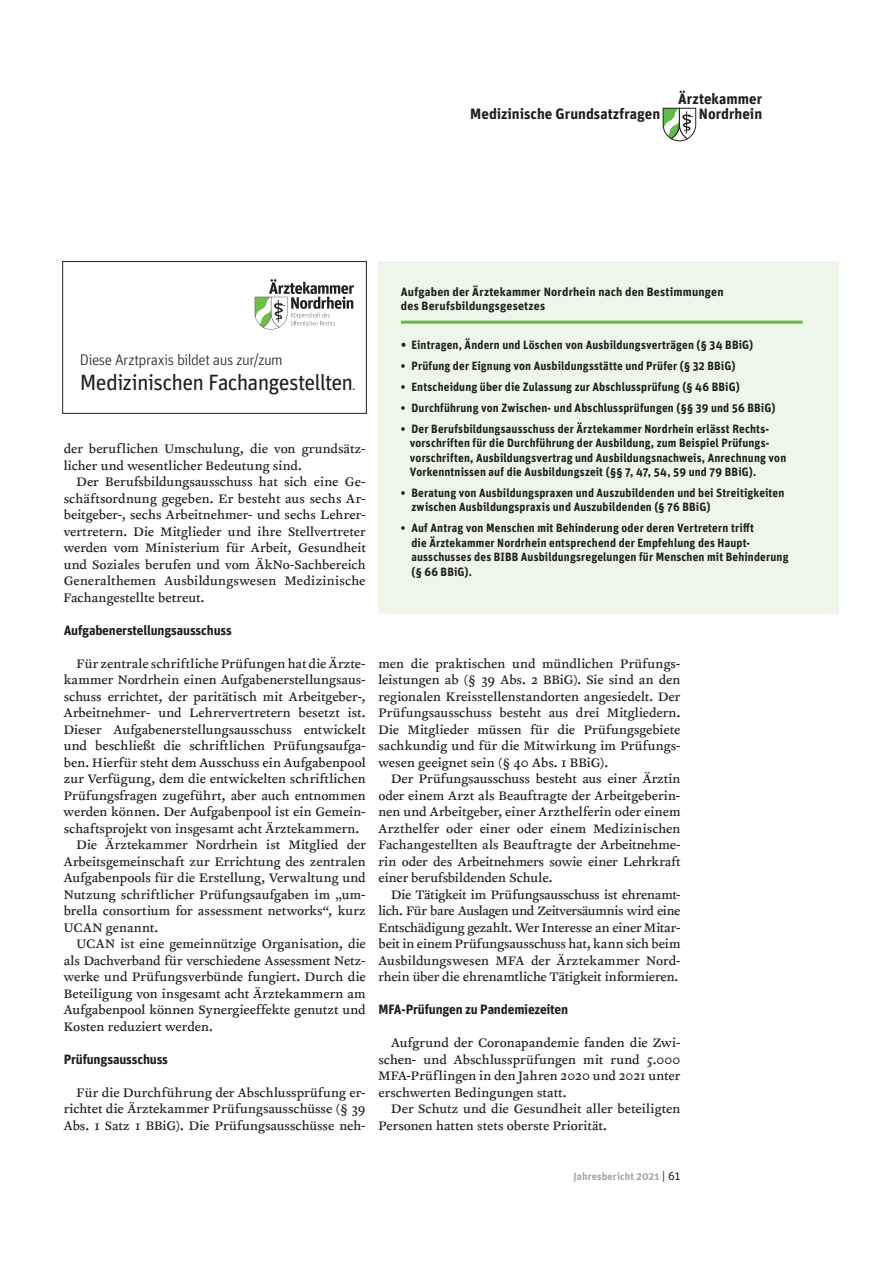
<style>
.page{position:relative;width:893px;height:1263px;background:#fff}
.page>*{position:absolute;margin:0;border:0;box-sizing:border-box;transform-origin:0 0}
.t1{font:22.05px "Unit";letter-spacing:-.04em;color:#231f20}
.t2{font:15.45px "Unit Light LF";letter-spacing:-.035em;color:#231f20}
.t3{font:700 15px/15px "Unit";color:#231f20;text-align:right}
.t4{font:14.25px/16.5px "Clifford Nine Roman";letter-spacing:.005em;color:#231f20;text-align:justify}
.t5{font:700 13.5px "Unit";letter-spacing:-.015em;color:#231f20}
.t6{font:700 12px/14.4px "Unit";letter-spacing:.015em;color:#231f20;scale:.95 1}
.t7{font:700 12px/13.5px "Unit";letter-spacing:.015em;color:#231f20}
.t8{font:700 10.5px "Unit";letter-spacing:.015em;color:#a7a9ac}
.s1{font-family:"Unit Light LF";font-size:15.3px}
.s2{font-family:"Frutiger";font-weight:300}
.s3{font-weight:400;font-size:12px;color:#231f20}
</style>
<div class="page">
<svg style="left:663px;top:108px;width:33px;height:33px"></svg>
<div style="left:378px;top:262px;width:461px;height:352px;background:#eef6e9"></div>
<hr style="left:401px;top:321px;width:402px;height:3px;background:#62bb46">
<svg style="left:255px;top:279px;width:99px;height:51px"></svg>
<div style="left:62px;top:261px;width:305px;height:153px;border:1px solid #231f20"></div>
<p class="t3" style="left:470px;top:107px;width:191px">Medizinische Grundsatzfragen</p>
<p class="t3" style="left:678px;top:92px;width:85px">Ärztekammer<br>Nordrhein</p>
<p class="t2" style="left:80px;top:350px;width:205px">Diese Arztpraxis bildet aus zur/zum</p>
<h1 class="t1" style="left:80px;top:374px;width:278px">Medizinischen Fachangestellten<span class="s1">.</span></h1>
<p class="t4" style="left:64px;top:442px;width:303px">der beruflichen Umschulung, die von grundsätz&shy;licher und wesentlicher Bedeutung sind.</p>
<p class="t4" style="left:64px;top:475px;width:303px;text-indent:13px">Der Berufsbildungsausschuss hat sich eine Ge&shy;schäftsordnung gegeben. Er besteht aus sechs Ar&shy;beitgeber-, sechs Arbeitnehmer- und sechs Lehrer&shy;vertretern. Die Mitglieder und ihre Stellvertreter werden vom Ministerium für Arbeit, Gesundheit und Soziales berufen und vom ÄkNo-Sachbereich Generalthemen Ausbildungswesen Medizinische Fachangestellte betreut.</p>
<p class="t5" style="left:64px;top:625px;width:170px">Aufgabenerstellungsausschuss</p>
<p class="t4" style="left:76px;top:656px;width:291px">Für zentrale schriftliche Prüfungen hat die Ärzte-</p>
<p class="t4" style="left:64px;top:673px;width:303px">kammer Nordrhein einen Aufgabenerstellungsaus-</p>
<p class="t4" style="left:64px;top:689px;width:303px">schuss errichtet, der paritätisch mit Arbeitgeber-,</p>
<p class="t4" style="left:64px;top:706px;width:303px">Arbeitnehmer- und Lehrervertretern besetzt ist.</p>
<p class="t4" style="left:64px;top:722px;width:303px">Dieser Aufgabenerstellungsausschuss entwickelt</p>
<p class="t4" style="left:64px;top:739px;width:303px">und beschließt die schriftlichen Prüfungsaufga-</p>
<p class="t4" style="left:64px;top:755px;width:303px">ben. Hierfür steht dem Ausschuss ein Aufgabenpool</p>
<p class="t4" style="left:64px;top:772px;width:303px">zur Verfügung, dem die entwickelten schriftlichen</p>
<p class="t4" style="left:64px;top:788px;width:303px">Prüfungsfragen zugeführt, aber auch entnommen</p>
<p class="t4" style="left:64px;top:805px;width:303px">werden können. Der Aufgabenpool ist ein Gemein-</p>
<p class="t4" style="left:64px;top:821px;width:297px">schaftsprojekt von insgesamt acht Ärztekammern.</p>
<p class="t4" style="left:76px;top:838px;width:291px">Die Ärztekammer Nordrhein ist Mitglied der</p>
<p class="t4" style="left:64px;top:854px;width:303px">Arbeitsgemeinschaft zur Errichtung des zentralen</p>
<p class="t4" style="left:64px;top:871px;width:303px">Aufgabenpools für die Erstellung, Verwaltung und</p>
<p class="t4" style="left:64px;top:887px;width:303px">Nutzung schriftlicher Prüfungsaufgaben im „um-</p>
<p class="t4" style="left:64px;top:904px;width:303px">brella consortium for assessment networks“, kurz</p>
<p class="t4" style="left:64px;top:920px;width:96px">UCAN genannt.</p>
<p class="t4" style="left:77px;top:937px;width:291px">UCAN ist eine gemeinnützige Organisation, die</p>
<p class="t4" style="left:64px;top:953px;width:303px">als Dachverband für verschiedene Assessment Netz-</p>
<p class="t4" style="left:64px;top:970px;width:303px">werke und Prüfungsverbünde fungiert. Durch die</p>
<p class="t4" style="left:64px;top:986px;width:303px">Beteiligung von insgesamt acht Ärztekammern am</p>
<p class="t4" style="left:64px;top:1003px;width:303px">Aufgabenpool können Synergieeffekte genutzt und</p>
<p class="t4" style="left:64px;top:1019px;width:151px">Kosten reduziert werden.</p>
<p class="t5" style="left:64px;top:1054px;width:106px">Prüfungsausschuss</p>
<p class="t4" style="left:64px;top:1085px;width:303px;text-indent:13px">Für die Durchführung der Abschlussprüfung er&shy;richtet die Ärztekammer Prüfungsausschüsse (§ 39<br>Abs. 1 Satz 1 BBiG). Die Prüfungsausschüsse neh-</p>
<p class="t7" style="left:401px;top:286px;width:324px">Aufgaben der Ärztekammer Nordrhein nach den Bestimmungen des Berufsbildungsgesetzes</p>
<p class="t6" style="left:401px;top:338px;width:372px"><span class="s2">•</span> Eintragen, Ändern und Löschen von Ausbildungsverträgen (§ 34 BBiG)</p>
<p class="t6" style="left:401px;top:359px;width:354px">• Prüfung der Eignung von Ausbildungsstätte und Prüfer (§ 32 BBiG)</p>
<p class="t6" style="left:401px;top:380px;width:358px">• Entscheidung über die Zulassung zur Abschlussprüfung (§ 46 BBiG)</p>
<p class="t6" style="left:401px;top:401px;width:396px">• Durchführung von Zwischen- und Abschlussprüfungen (§§ 39 und 56 BBiG)</p>
<p class="t6" style="left:410px;top:422px;width:398px;text-indent:-9px">• Der Berufsbildungsausschuss der Ärztekammer Nordrhein erlässt Rechts&shy;vorschriften für die Durchführung der Ausbildung, zum Beispiel Prüfungs&shy;vorschriften, Ausbildungsvertrag und Ausbildungsnachweis, Anrechnung von Vorkenntnissen auf die Ausbildungszeit (§§ 7, 47, 54, 59 und 79 BBiG).</p>
<p class="t6" style="left:411px;top:487px;width:394px;text-indent:-11px">• Beratung von Ausbildungspraxen und Auszubildenden und bei Streitigkeiten zwischen Ausbildungspraxis und Auszubildenden (§ 76 BBiG)</p>
<p class="t6" style="left:411px;top:522px;width:398px;text-indent:-11px">• Auf Antrag von Menschen mit Behinderung oder deren Vertretern trifft<br>die Ärztekammer Nordrhein entsprechend der Empfehlung des Haupt&shy;ausschusses des BIBB Ausbildungsregelungen für Menschen mit Behinderung (§ 66 BBiG).</p>
<p class="t4" style="left:378px;top:656px;width:304px">men die praktischen und mündlichen Prüfungs&shy;leistungen ab (§ 39 Abs. 2 BBiG). Sie sind an den regionalen Kreisstellenstandorten angesiedelt. Der Prüfungsausschuss besteht aus drei Mitgliedern.<br>Die Mitglieder müssen für die Prüfungsgebiete sachkundig und für die Mitwirkung im Prüfungs&shy;wesen geeignet sein (§ 40 Abs. 1 BBiG).</p>
<p class="t4" style="left:378px;top:772px;width:303px;text-indent:13px">Der Prüfungsausschuss besteht aus einer Ärztin oder einem Arzt als Beauftragte der Arbeitgeberin&shy;nen und Arbeitgeber, einer Arzthelferin oder einem Arzthelfer oder einer oder einem Medizinischen Fachangestellten als Beauftragte der Arbeitnehme&shy;rin oder des Arbeitnehmers sowie einer Lehrkraft einer berufsbildenden Schule.</p>
<p class="t4" style="left:378px;top:887px;width:303px;text-indent:13px">Die Tätigkeit im Prüfungsausschuss ist ehrenamt&shy;lich. Für bare Auslagen und Zeitversäumnis wird eine Entschädigung gezahlt. Wer Interesse an einer Mitar&shy;beit in einem Prüfungsausschuss hat, kann sich beim Ausbildungswesen MFA der Ärztekammer Nord&shy;rhein über die ehrenamtliche Tätigkeit informieren.</p>
<p class="t5" style="left:378px;top:1005px;width:191px">MFA-Prüfungen zu Pandemiezeiten</p>
<p class="t4" style="left:378px;top:1036px;width:303px;text-indent:13px">Aufgrund der Coronapandemie fanden die Zwi&shy;schen- und Abschlussprüfungen mit rund 5.000<br>MFA-Prüflingen in den Jahren 2020 und 2021 unter erschwerten Bedingungen statt.</p>
<p class="t4" style="left:378px;top:1102px;width:303px;text-indent:13px">Der Schutz und die Gesundheit aller beteiligten<br>Personen hatten stets oberste Priorität.</p>
<p class="t8" style="left:573px;top:1173px;width:108px">Jahresbericht 2021 <span class="s3">| 61</span></p>
</div>
